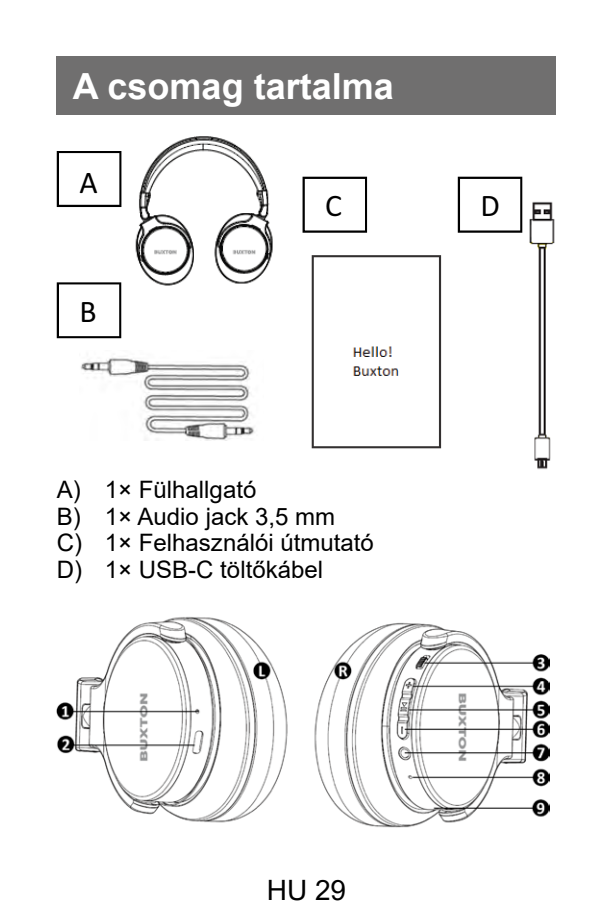
<style>
.page{position:relative;width:613px;height:919px;background:#fff}
.page>*{position:absolute;margin:0;border:0;box-sizing:border-box;transform-origin:0 0}
.t1{font:700 36px "Arial";color:#fff}
.t2{font:31.6px "Calibri";color:#000}
.t3{font:28px "Arial";color:#000}
.t4{font:24px/26.4px "Arial";color:#000}
</style>
<div class="page">
<div style="left:57px;top:57px;width:499px;height:58px;background:#706f6f"></div>
<img style="left:135px;top:136px;width:138px;height:150px">
<img style="left:81px;top:357px;width:174px;height:83px">
<img style="left:311px;top:232px;width:131px;height:217px">
<svg style="left:57px;top:151px;width:64px;height:56px"></svg>
<svg style="left:57px;top:282px;width:64px;height:56px"></svg>
<svg style="left:302px;top:177px;width:65px;height:56px"></svg>
<svg style="left:457px;top:177px;width:65px;height:56px"></svg>
<img style="left:529px;top:201px;width:26px;height:269px">
<img style="left:57px;top:616px;width:492px;height:212px">
<h1 class="t1" style="left:73px;top:61px;width:322px">A csomag tartalma</h1>
<h2 class="t2" style="left:79px;top:161px;width:20px">A</h2>
<h2 class="t2" style="left:79px;top:289px;width:19px">B</h2>
<h2 class="t2" style="left:325px;top:184px;width:18px">C</h2>
<h2 class="t2" style="left:480px;top:184px;width:21px">D</h2>
<p class="t4" style="left:57px;top:476px;width:318px">A) 1× Fülhallgató<br>B) 1× Audio jack 3,5 mm<br>C) 1× Felhasználói útmutató<br>D) 1× USB-C töltőkábel</p>
<p class="t3" style="left:266px;top:870px;width:81px">HU 29</p>
</div>
